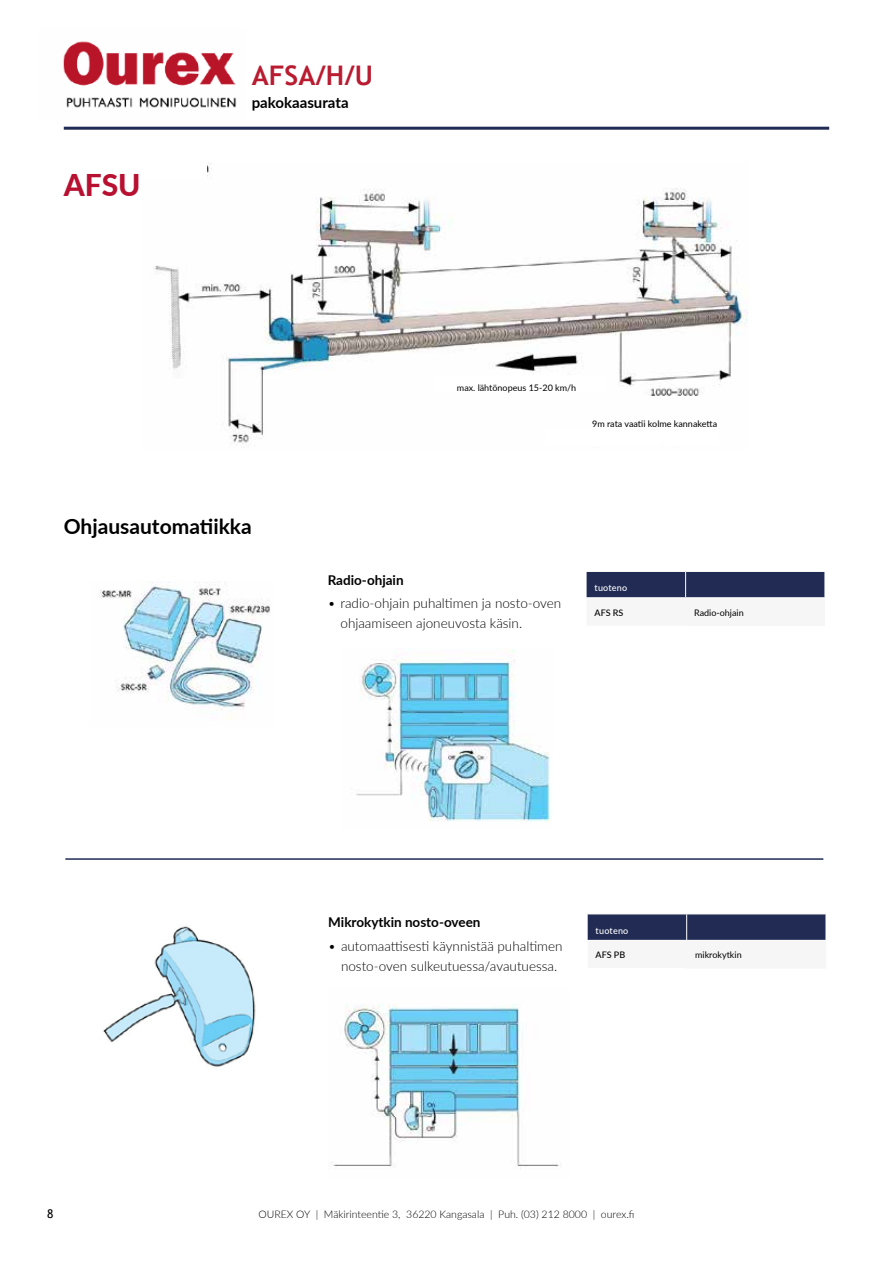
<style>
.page{position:relative;width:893px;height:1263px;background:#fff}
.page>*{position:absolute;margin:0;border:0;box-sizing:border-box;transform-origin:0 0}
.t1{font:800 30px "Lato";color:#b81031}
.t2{font:700 27px "Trebuchet MS";color:#b91c30}
.t3{font:700 21px "Lato";color:#000}
.t4{font:700 15px "Lato";color:#000}
.t5{font:300 13.5px/19.5px "Lato";color:#000}
.t6{font:700 13.5px "Lato";color:#000}
.t7{font:12px "Trebuchet MS";color:#000}
.t8{font:300 10.5px "Lato";color:#000}
.t9{font:9px "Lato";color:#000}
.t10{font:500 9px "Lato";letter-spacing:.025em;color:#fff}
.t11{font:500 9px "Lato";color:#000}
</style>
<div class="page">
<hr style="left:64px;top:127px;width:765px;height:3px;background:#212b54">
<img style="left:63px;top:41px;width:174px;height:67px">
<img style="left:154px;top:163px;width:594px;height:281px">
<div style="left:106px;top:146px;width:101px;height:34px;background:#fff"></div>
<svg style="left:587px;top:914px;width:239px;height:26px"></svg>
<svg style="left:586px;top:571px;width:239px;height:27px"></svg>
<hr style="left:586px;top:597px;width:100px;height:1px;background:#fff">
<hr style="left:65px;top:858px;width:758px;height:2px;background:#212b54">
<div style="left:545px;top:429px;width:174px;height:17px;background:#fff"></div>
<div style="left:433px;top:375px;width:173px;height:16px;background:#fff"></div>
<img style="left:99px;top:582px;width:172px;height:137px">
<img style="left:331px;top:1004px;width:230px;height:165px">
<img style="left:103px;top:926px;width:153px;height:141px">
<img style="left:356px;top:648px;width:195px;height:174px">
<h1 class="t1" style="left:64px;top:162px;width:78px">AFSU</h1>
<h2 class="t2" style="left:252px;top:59px;width:123px">AFSA/H/U</h2>
<p class="t4" style="left:252px;top:91px;width:98px">pakokaasurata</p>
<h3 class="t3" style="left:64px;top:511px;width:190px">Ohjausautomatiikka</h3>
<p class="t9" style="left:457px;top:381px;width:121px">max. lähtönopeus 15-20 km/h</p>
<p class="t9" style="left:592px;top:418px;width:126px">9m rata vaatii kolme kannaketta</p>
<p class="t6" style="left:328px;top:570px;width:77px">Radio-ohjain</p>
<p class="t5" style="left:340px;top:593px;width:222px;text-indent:-13px">• radio-ohjain puhaltimen ja nosto-oven ohjaamiseen ajoneuvosta käsin.</p>
<p class="t10" style="left:595px;top:582px;width:34px">tuoteno</p>
<p class="t11" style="left:595px;top:606px;width:30px">AFS RS</p>
<p class="t9" style="left:694px;top:606px;width:51px">Radio-ohjain</p>
<p class="t6" style="left:328px;top:912px;width:154px">Mikrokytkin nosto-oveen</p>
<p class="t5" style="left:328px;top:936px;width:236px;text-align:center">• automaattisesti käynnistää puhaltimen nosto-oven sulkeutuessa/avautuessa.</p>
<p class="t10" style="left:596px;top:924px;width:34px">tuoteno</p>
<p class="t11" style="left:596px;top:948px;width:31px">AFS PB</p>
<p class="t9" style="left:695px;top:948px;width:48px">mikrokytkin</p>
<p class="t7" style="left:47px;top:1207px;width:8px">8</p>
<p class="t8" style="left:258px;top:1207px;width:378px">OUREX OY | Mäkirinteentie 3, 36220 Kangasala | Puh. (03) 212 8000 | ourex.fi</p>
</div>
